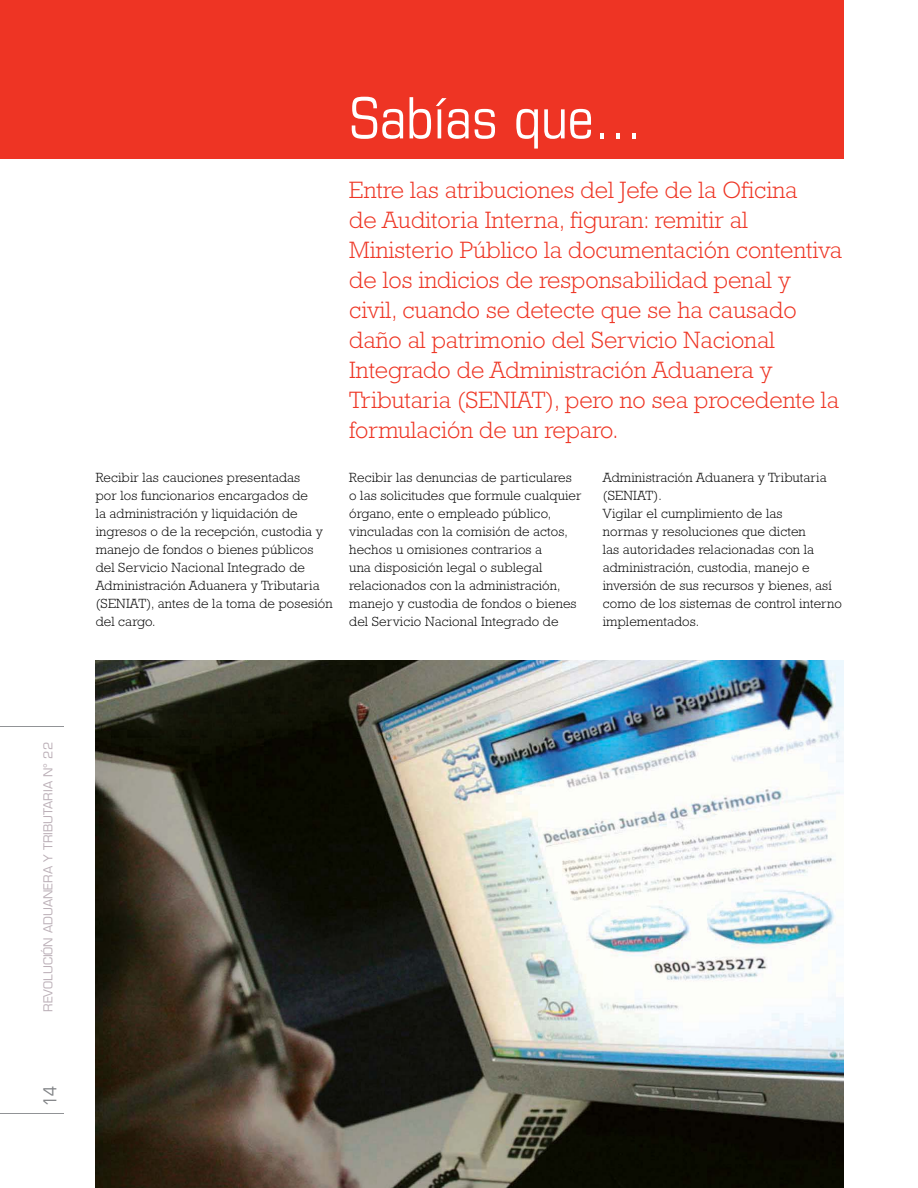
<style>
.page{position:relative;width:918px;height:1188px;background:#fff}
.page>*{position:absolute;margin:0;border:0;box-sizing:border-box;transform-origin:0 0}
.t1{font:condensed 57px "Eurostile LT Std";color:#fff}
.t2{font:300 24px/30px "Rockwell Std";color:#ee3524}
.t3{font:condensed 18px "Eurostile LT Std";color:#808285}
.t4{font:300 13.5px/18px "Rockwell Std";letter-spacing:.01em;color:#000}
.t5{font:12px "Eurostile LT Std";color:#bbafb7}
</style>
<div class="page">
<hr style="left:0;top:1113px;width:64px;height:1px;background:#919396">
<hr style="left:0;top:726px;width:64px;height:1px;background:#919396">
<img style="left:96px;top:660px;width:748px;height:528px">
<div style="left:0;top:0;width:844px;height:159px;background:#ee3424"></div>
<h1 class="t1" style="left:349px;top:91px;width:294px">Sabías que...</h1>
<p class="t2" style="left:349px;top:178px;width:494px">Entre las atribuciones del Jefe de la Oficina<br>de Auditoria Interna, figuran: remitir al Ministerio Público la documentación contentiva de los indicios de responsabilidad penal y civil, cuando se detecte que se ha causado daño al patrimonio del Servicio Nacional Integrado de Administración Aduanera y Tributaria (SENIAT), pero no sea procedente la formulación de un reparo.</p>
<p class="t4" style="left:96px;top:470px;width:239px">Recibir las cauciones presentadas<br>por los funcionarios encargados de<br>la administración y liquidación de ingresos o de la recepción, custodia y manejo de fondos o bienes públicos del Servicio Nacional Integrado de Administración Aduanera y Tributaria (SENIAT), antes de la toma de posesión del cargo.</p>
<p class="t4" style="left:349px;top:470px;width:234px">Recibir las denuncias de particulares o las solicitudes que formule cualquier órgano, ente o empleado público, vinculadas con la comisión de actos, hechos u omisiones contrarios a<br>una disposición legal o sublegal relacionados con la administración, manejo y custodia de fondos o bienes del Servicio Nacional Integrado de</p>
<p class="t4" style="left:603px;top:470px;width:241px">Administración Aduanera y Tributaria (SENIAT).<br>Vigilar el cumplimiento de las<br>normas y resoluciones que dicten<br>las autoridades relacionadas con la administración, custodia, manejo e inversión de sus recursos y bienes, así como de los sistemas de control interno implementados.</p>
<p class="t5" style="left:43px;top:1012px;width:271px;rotate:-90deg">REVOLUCIÓN ADUANERA Y TRIBUTARIA N° 22</p>
<h3 class="t3" style="left:42px;top:1106px;width:22px;rotate:-90deg">14</h3>
</div>
